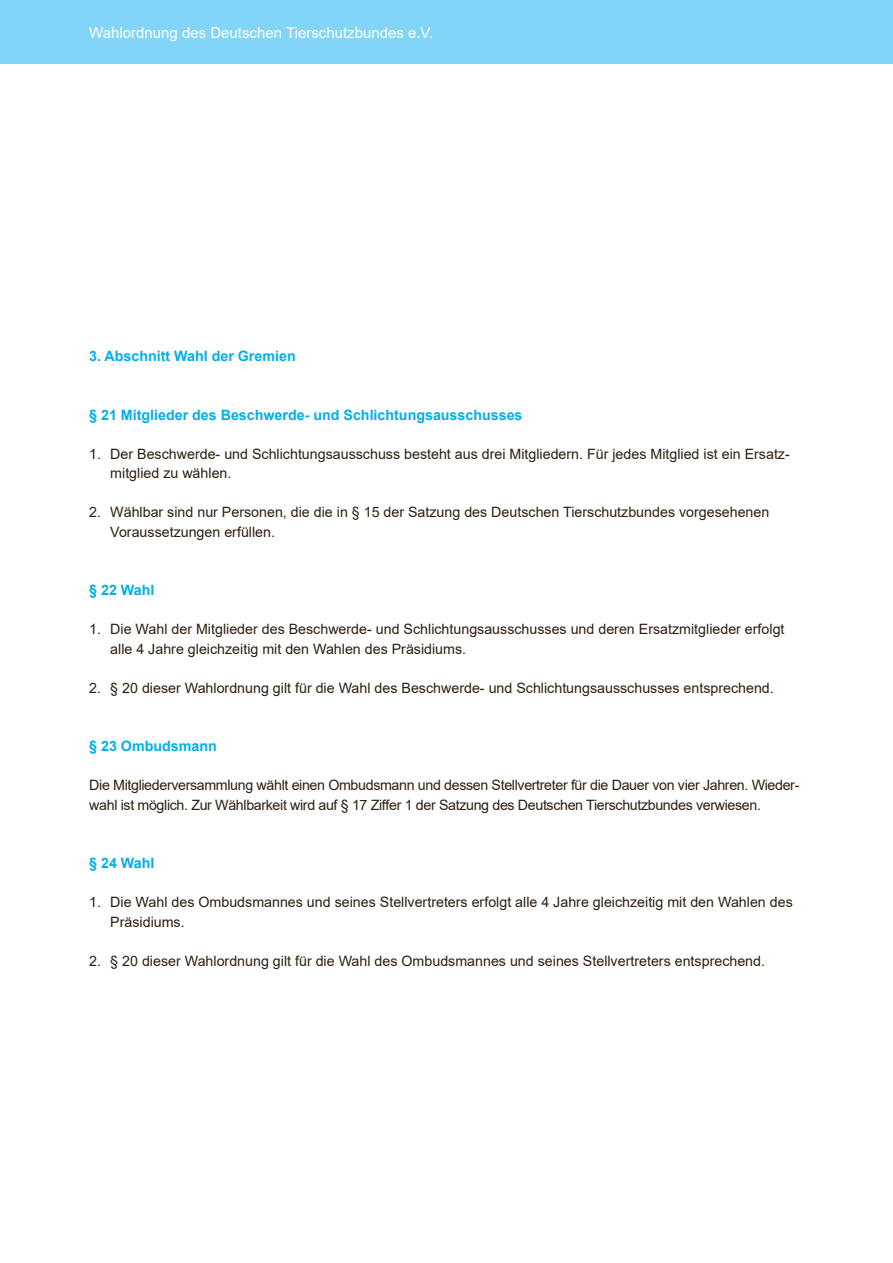
<style>
.page{position:relative;width:893px;height:1263px;background:#fff}
.page>*{position:absolute;margin:0;border:0;box-sizing:border-box;transform-origin:0 0}
.t1{font:15px "Arial";color:#fff}
.t2{font:14.25px/19.5px "Arial";color:#2d1f0f}
.t3{font:14.25px/19.5px "Arial";letter-spacing:-.025em;color:#2d1f0f}
.t4{font:700 14.25px "Arial";color:#00afea}
</style>
<div class="page">
<div style="left:0;top:0;width:893px;height:64px;background:#82d5f6"></div>
<p class="t1" style="left:89px;top:22px;width:346px">Wahlordnung des Deutschen Tierschutzbundes e.V.</p>
<p class="t4" style="left:89px;top:346px;width:208px">3. Abschnitt Wahl der Gremien</p>
<p class="t4" style="left:89px;top:405px;width:435px">§ 21 Mitglieder des Beschwerde- und Schlichtungsausschusses</p>
<p class="t2" style="left:110px;top:444px;width:681px;text-indent:-21px">1. Der Beschwerde- und Schlichtungsausschuss besteht aus drei Mitgliedern. Für jedes Mitglied ist ein Ersatz&shy;mitglied zu wählen.</p>
<p class="t2" style="left:110px;top:502px;width:661px;text-indent:-21px">2. Wählbar sind nur Personen, die die in § 15 der Satzung des Deutschen Tierschutzbundes vorgesehenen<br>Voraussetzungen erfüllen.</p>
<p class="t4" style="left:89px;top:580px;width:67px">§ 22 Wahl</p>
<p class="t2" style="left:110px;top:619px;width:676px;text-indent:-21px">1. Die Wahl der Mitglieder des Beschwerde- und Schlichtungsausschusses und deren Ersatzmitglieder erfolgt alle 4 Jahre gleichzeitig mit den Wahlen des Präsidiums.</p>
<p class="t2" style="left:89px;top:678px;width:686px">2. § 20 dieser Wahlordnung gilt für die Wahl des Beschwerde- und Schlichtungsausschusses entsprechend.</p>
<p class="t4" style="left:89px;top:736px;width:129px">§ 23 Ombudsmann</p>
<p class="t3" style="left:89px;top:775px;width:712px">Die Mitgliederversammlung wählt einen Ombudsmann und dessen Stellvertreter für die Dauer von vier Jahren. Wieder&shy;wahl ist möglich. Zur Wählbarkeit wird auf § 17 Ziffer 1 der Satzung des Deutschen Tierschutzbundes verwiesen.</p>
<p class="t4" style="left:89px;top:853px;width:67px">§ 24 Wahl</p>
<p class="t2" style="left:110px;top:892px;width:684px;text-indent:-21px">1. Die Wahl des Ombudsmannes und seines Stellvertreters erfolgt alle 4 Jahre gleichzeitig mit den Wahlen des<br>Präsidiums.</p>
<p class="t2" style="left:89px;top:951px;width:677px">2. § 20 dieser Wahlordnung gilt für die Wahl des Ombudsmannes und seines Stellvertreters entsprechend.</p>
</div>
